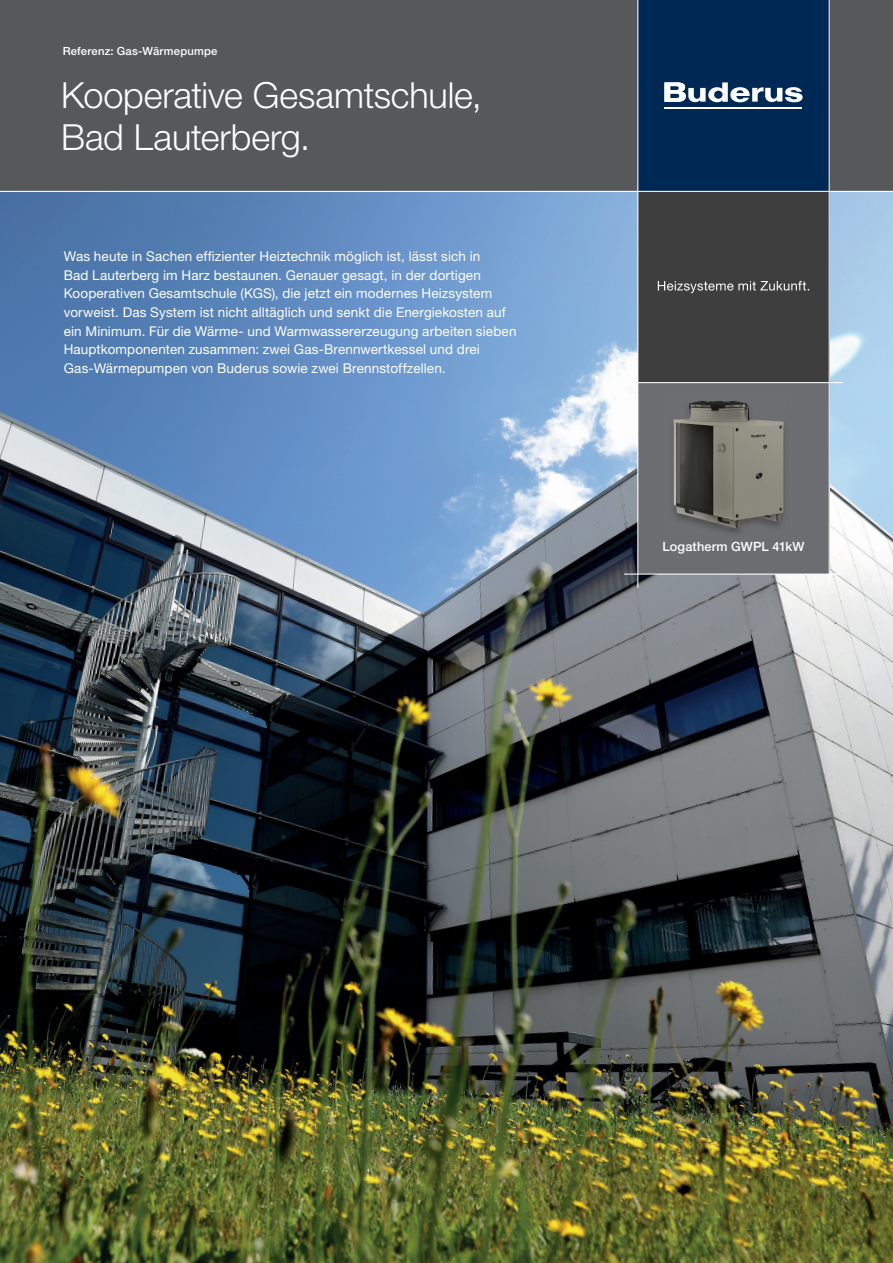
<style>
.page{position:relative;width:893px;height:1263px;background:#fff}
.page>*{position:absolute;margin:0;border:0;box-sizing:border-box;transform-origin:0 0}
.t1{font:300 36px/42px "Helvetica Neue LT Pro";letter-spacing:-.005em;color:#fff}
.t2{font:13.5px/18.6px "Helvetica Neue LT Pro";letter-spacing:.01em;color:#fff}
.t3{font:500 12.75px "Helvetica Neue LT Pro";letter-spacing:.015em;color:#fff}
.t4{font:500 11.25px "Helvetica Neue LT Pro";letter-spacing:.02em;color:#fff}
</style>
<div class="page">
<img style="left:0;top:192px;width:893px;height:1071px">
<div style="left:638px;top:383px;width:191px;height:191px;background:#6c6d70"></div>
<div style="left:0;top:0;width:893px;height:191px;background:#57585a"></div>
<div style="left:638px;top:0;width:191px;height:191px;background:#002855"></div>
<hr style="left:664px;top:107px;width:138px;height:2px;background:#fff">
<svg style="left:664px;top:82px;width:139px;height:20px"></svg>
<div style="left:638px;top:191px;width:191px;height:192px;background:#3e3e3f"></div>
<svg style="left:658px;top:281px;width:151px;height:12px"></svg>
<hr style="left:829px;top:0;width:1px;height:588px;background:#fff">
<hr style="left:0;top:191px;width:893px;height:1px;background:#fff">
<hr style="left:624px;top:382px;width:219px;height:1px;background:#fff">
<hr style="left:624px;top:574px;width:219px;height:1px;background:#fff">
<img style="left:674px;top:439px;width:110px;height:94px">
<img style="left:673px;top:401px;width:111px;height:38px">
<hr style="left:637px;top:0;width:1px;height:588px;background:#fff">
<p class="t4" style="left:63px;top:44px;width:156px">Referenz: Gas-Wärmepumpe</p>
<h1 class="t1" style="left:61px;top:74px;width:422px">Kooperative Gesamtschule,<br>Bad Lauterberg.</h1>
<p class="t2" style="left:64px;top:247px;width:454px">Was heute in Sachen effizienter Heiztechnik möglich ist, lässt sich in<br>Bad Lauterberg im Harz bestaunen. Genauer gesagt, in der dortigen Kooperativen Gesamtschule (KGS), die jetzt ein modernes Heizsystem vorweist. Das System ist nicht alltäglich und senkt die Energiekosten auf ein Minimum. Für die Wärme- und Warmwassererzeugung arbeiten sieben Hauptkomponenten zusammen: zwei Gas-Brennwertkessel und drei Gas-Wärmepumpen von Buderus sowie zwei Brennstoffzellen.</p>
<p class="t3" style="left:662px;top:539px;width:144px">Logatherm GWPL 41kW</p>
</div>
